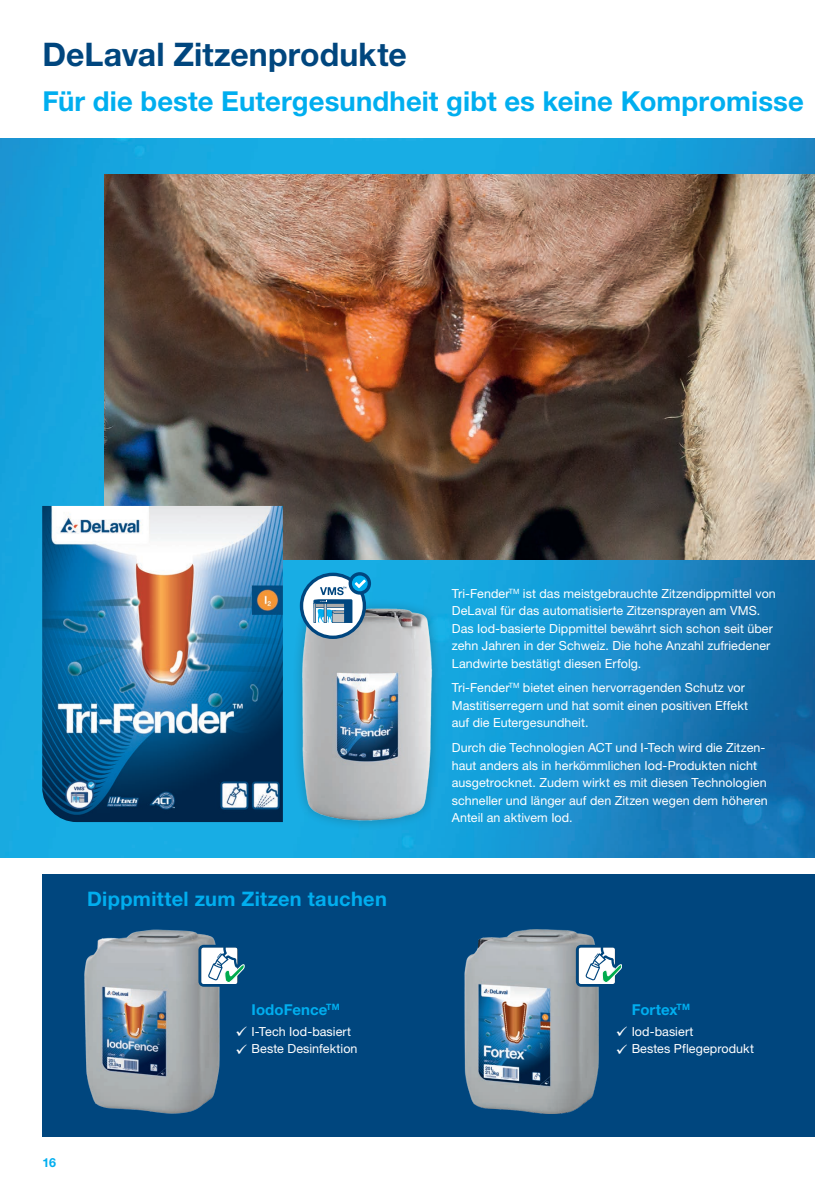
<style>
.page{position:relative;width:815px;height:1188px;background:#fff}
.page>*{position:absolute;margin:0;border:0;box-sizing:border-box;transform-origin:0 0}
.t1{font:700 32.5px "Helvetica Neue LT Std";color:#00467e}
.t2{font:700 27.5px "Helvetica Neue LT Std";letter-spacing:.005em;color:#00aeef}
.t3{font:700 20px "Helvetica Neue LT Std";letter-spacing:.015em;color:#00aeef}
.t4{font:700 15px "Helvetica Neue LT Std";letter-spacing:.005em;color:#00aeef}
.t5{font:12.5px/17.5px "Helvetica Neue LT Std";letter-spacing:.005em;color:#fff}
.t6{font:700 12.5px "Helvetica Neue LT Std";color:#00aeef}
</style>
<div class="page">
<img style="left:0;top:139px;width:815px;height:717px">
<img style="left:105px;top:174px;width:710px;height:385px">
<img style="left:42px;top:506px;width:241px;height:315px">
<div style="left:292px;top:598px;width:151px;height:232px;background:#18a7df"></div>
<img style="left:299px;top:606px;width:137px;height:216px">
<div style="left:43px;top:874px;width:772px;height:262px;background:#00467e"></div>
<img style="left:464px;top:929px;width:135px;height:183px">
<img style="left:84px;top:929px;width:136px;height:185px">
<svg style="left:300px;top:572px;width:71px;height:66px"></svg>
<svg style="left:198px;top:944px;width:46px;height:42px"></svg>
<svg style="left:576px;top:944px;width:46px;height:42px"></svg>
<h1 class="t1" style="left:43px;top:34px;width:366px">DeLaval Zitzenprodukte</h1>
<h2 class="t2" style="left:43px;top:84px;width:763px">Für die beste Eutergesundheit gibt es keine Kompromisse</h2>
<h3 class="t3" style="left:87px;top:886px;width:301px">Dippmittel zum Zitzen tauchen</h3>
<p class="t4" style="left:252px;top:999px;width:90px">IodoFence<sup>TM</sup></p>
<p class="t5" style="left:236px;top:1022px;width:117px">✓ I-Tech Iod-basiert</p>
<p class="t5" style="left:236px;top:1039px;width:123px">✓ Beste Desinfektion</p>
<p class="t6" style="left:43px;top:1154px;width:15px">16</p>
<p class="t5" style="left:452px;top:584px;width:326px">Tri-Fender<sup>TM</sup> ist das meistgebrauchte Zitzendippmittel von DeLaval für das automatisierte Zitzensprayen am VMS.<br>Das Iod-basierte Dippmittel bewährt sich schon seit über zehn Jahren in der Schweiz. Die hohe Anzahl zufriedener Landwirte bestätigt diesen Erfolg.</p>
<p class="t5" style="left:452px;top:678px;width:298px">Tri-Fender<sup>TM</sup> bietet einen hervorragenden Schutz vor<br>Mastitiserregern und hat somit einen positiven Effekt auf die Eutergesundheit.</p>
<p class="t5" style="left:452px;top:738px;width:318px">Durch die Technologien ACT und I-Tech wird die Zitzen&shy;haut anders als in herkömmlichen Iod-Produkten nicht ausgetrocknet. Zudem wirkt es mit diesen Technologien schneller und länger auf den Zitzen wegen dem höheren Anteil an aktivem Iod.</p>
<p class="t4" style="left:632px;top:999px;width:60px">Fortex<sup>TM</sup></p>
<p class="t5" style="left:616px;top:1022px;width:79px">✓ Iod-basiert</p>
<p class="t5" style="left:616px;top:1039px;width:140px">✓ Bestes Pflegeprodukt</p>
</div>
